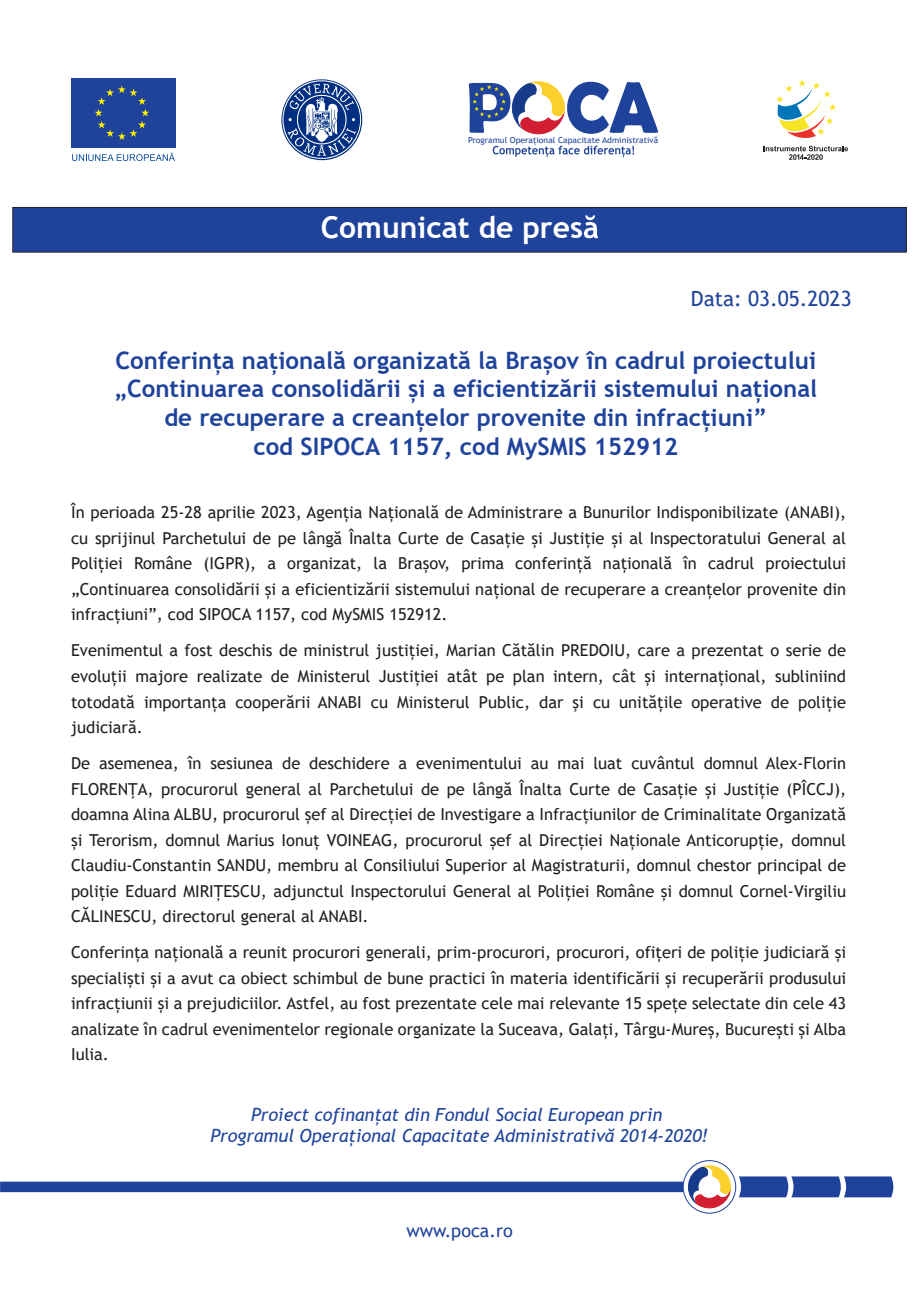
<style>
.page{position:relative;width:919px;height:1289px;background:#fff}
.page>*{position:absolute;margin:0;border:0;box-sizing:border-box;transform-origin:0 0}
.t1{font:700 72.45px "Berlin Sans FB Demi";color:#1f439b}
.t2{font:700 30px "Trebuchet MS";color:#fff}
.t3{font:700 24px/28.8px "Trebuchet MS";color:#1f439b;text-align:center}
.t4{font:21px "Trebuchet MS";color:#1f439b}
.t5{font:italic 18px/20.9px "Trebuchet MS";color:#1f439b;text-align:center}
.t6{font:18px "Trebuchet MS";color:#1f439b}
.t7{font:16.5px/25.5px "Trebuchet MS";color:#231f20;text-align:justify}
.t8{font:8.4px "Trebuchet MS";color:#1f439b;scale:1.04 1}
</style>
<div class="page">
<div style="left:13px;top:207px;width:893px;height:45px;background:#1f439b"></div>
<div style="left:12px;top:207px;width:894px;height:45px;border:1px solid #231f20"></div>
<svg style="left:281px;top:79px;width:82px;height:82px"></svg>
<div style="left:71px;top:78px;width:104px;height:69px;background:#1f439b"></div>
<svg style="left:95px;top:86px;width:54px;height:54px"></svg>
<svg style="left:72px;top:153px;width:103px;height:8px"></svg>
<svg style="left:763px;top:146px;width:84px;height:14px"></svg>
<svg style="left:776px;top:79px;width:60px;height:59px"></svg>
<svg style="left:492px;top:146px;width:142px;height:11px"></svg>
<svg style="left:472px;top:81px;width:93px;height:54px"></svg>
<svg style="left:584px;top:215px;width:14px;height:23px"></svg>
<div style="left:682px;top:1160px;width:54px;height:53px;border:1px solid #1f439b;border-radius:50%"></div>
<svg style="left:738px;top:1176px;width:155px;height:21px;background:#3656a5"></svg>
<svg style="left:0;top:1163px;width:731px;height:49px"></svg>
<h1 class="t1" style="left:466px;top:66px;width:194px">P CA</h1>
<p class="t8" style="left:468px;top:135px;width:184px">Programul Operațional Capacitate Administrativă</p>
<h2 class="t2" style="left:321px;top:208px;width:263px">Comunicat de pres</h2>
<p class="t4" style="left:690px;top:285px;width:162px">Data: 03.05.2023</p>
<h3 class="t3" style="left:114px;top:346px;width:704px">Conferința națională organizată la Brașov în cadrul proiectului „Continuarea consolidării și a eficientizării sistemului național de recuperare a creanțelor provenite din infracțiuni”<br>cod SIPOCA 1157, cod MySMIS 152912</h3>
<p class="t7" style="left:71px;top:499px;width:776px">În perioada 25-28 aprilie 2023, Agenția Națională de Administrare a Bunurilor Indisponibilizate (ANABI), cu sprijinul Parchetului de pe lângă Înalta Curte de Casație și Justiție și al Inspectoratului General al Poliției Române (IGPR), a organizat, la Brașov, prima conferință națională în cadrul proiectului „Continuarea consolidării și a eficientizării sistemului național de recuperare a creanțelor provenite din infracțiuni”, cod SIPOCA 1157, cod MySMIS 152912.</p>
<p class="t7" style="left:71px;top:637px;width:776px">Evenimentul a fost deschis de ministrul justiției, Marian Cătălin PREDOIU, care a prezentat o serie de evoluții majore realizate de Ministerul Justiției atât pe plan intern, cât și internațional, subliniind totodată importanța cooperării ANABI cu Ministerul Public, dar şi cu unitățile operative de poliție judiciară.</p>
<p class="t7" style="left:71px;top:750px;width:776px">De asemenea, în sesiunea de deschidere a evenimentului au mai luat cuvântul domnul Alex-Florin FLORENŢA, procurorul general al Parchetului de pe lângă Înalta Curte de Casație și Justiție (PÎCCJ), doamna Alina ALBU, procurorul șef al Direcției de Investigare a Infracțiunilor de Criminalitate Organizată și Terorism, domnul Marius Ionuț VOINEAG, procurorul șef al Direcției Naționale Anticorupție, domnul Claudiu-Constantin SANDU, membru al Consiliului Superior al Magistraturii, domnul chestor principal de poliție Eduard MIRIȚESCU, adjunctul Inspectorului General al Poliției Române și domnul Cornel-Virgiliu CĂLINESCU, directorul general al ANABI.</p>
<p class="t7" style="left:71px;top:939px;width:776px">Conferința națională a reunit procurori generali, prim-procurori, procurori, ofițeri de poliție judiciară și specialiști și a avut ca obiect schimbul de bune practici în materia identificării și recuperării produsului infracțiunii și a prejudiciilor. Astfel, au fost prezentate cele mai relevante 15 spețe selectate din cele 43 analizate în cadrul evenimentelor regionale organizate la Suceava, Galați, Târgu-Mureș, București și Alba Iulia.</p>
<p class="t5" style="left:210px;top:1104px;width:499px">Proiect cofinanțat din Fondul Social European prin<br>Programul Operațional Capacitate Administrativă 2014-2020!</p>
<p class="t6" style="left:406px;top:1218px;width:108px">www.poca.ro</p>
</div>
